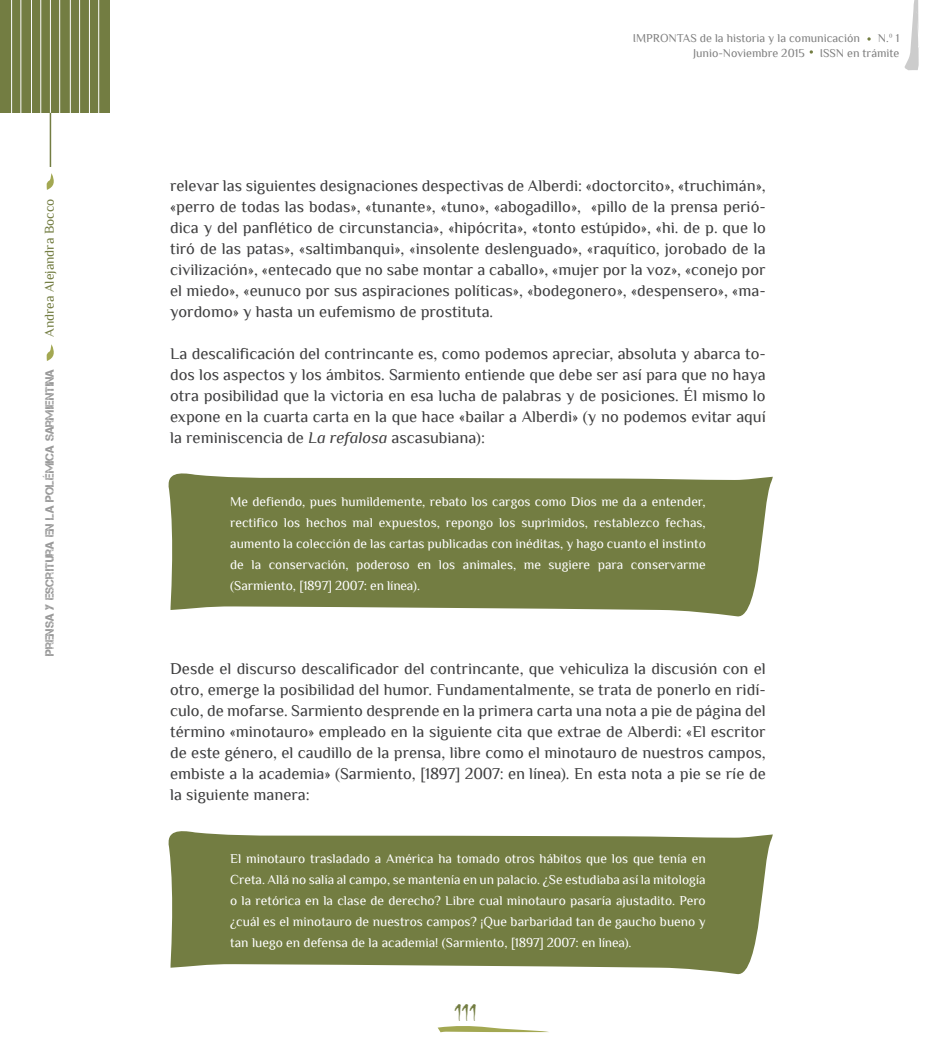
<style>
.page{position:relative;width:936px;height:1063px;background:#fff}
.page>*{position:absolute;margin:0;border:0;box-sizing:border-box;transform-origin:0 0}
.t1{font:24px "Chiller";color:#737d42}
.tx_principal{font:16.5px/21px "Philosopher";color:#3e3e3f;text-align:justify}
.cita_a_bando_blanca{font:13.5px/21px "Philosopher";color:#fff;text-align:justify}
.t2{font:13.5px "Philosopher";color:#737d42}
.t3{font:12px "Philosopher";color:#808080}
.t4{font:12px "Captureit";color:#999}
.s1{font-style:italic}
</style>
<div class="page">
<hr style="left:50px;top:48px;width:1px;height:119px;background:#737d42">
<div style="left:0;top:0;width:109px;height:113px;background:#737d42"></div>
<hr style="left:11px;top:0;width:1px;height:139px;background:#fff">
<hr style="left:89px;top:0;width:1px;height:139px;background:#fff">
<hr style="left:50px;top:0;width:1px;height:113px;background:#fff">
<hr style="left:31px;top:0;width:1px;height:139px;background:#fff">
<hr style="left:70px;top:0;width:1px;height:139px;background:#fff">
<hr style="left:21px;top:0;width:1px;height:139px;background:#fff">
<hr style="left:98px;top:0;width:1px;height:139px;background:#fff">
<hr style="left:59px;top:0;width:1px;height:139px;background:#fff">
<hr style="left:40px;top:0;width:1px;height:139px;background:#fff">
<hr style="left:79px;top:0;width:1px;height:139px;background:#fff">
<svg style="left:437px;top:1026px;width:112px;height:6px"></svg>
<svg style="left:904px;top:0;width:15px;height:70px"></svg>
<svg style="left:46px;top:344px;width:8px;height:17px"></svg>
<svg style="left:46px;top:173px;width:8px;height:17px"></svg>
<svg style="left:168px;top:473px;width:604px;height:144px;background:#828b57"></svg>
<svg style="left:168px;top:831px;width:604px;height:144px;background:#828b57"></svg>
<p class="t2" style="left:42px;top:337px;width:140px;rotate:-90deg">Andrea Alejandra Bocco</p>
<p class="t4" style="left:43px;top:656px;width:289px;rotate:-90deg">Prensa y escritura en la polémica sarmientina</p>
<p class="t3" style="left:632px;top:32px;width:229px">IMPRONTAS de la historia y la comunicación</p>
<p class="t3" style="left:877px;top:32px;width:23px">N.º 1</p>
<p class="t3" style="left:693px;top:46px;width:113px">Junio-Noviembre 2015</p>
<p class="t3" style="left:819px;top:46px;width:81px">ISSN en trámite</p>
<p class="tx_principal" style="left:170px;top:175px;width:597px">relevar las siguientes designaciones despectivas de Alberdi: «doctorcito», «truchimán», «perro de todas las bodas», «tunante», «tuno», «abogadillo», «pillo de la prensa perió&shy;dica y del panflético de circunstancia», «hipócrita», «tonto estúpido», «hi. de p. que lo tiró de las patas», «saltimbanqui», «insolente deslenguado», «raquítico, jorobado de la civilización», «entecado que no sabe montar a caballo», «mujer por la voz», «conejo por el miedo», «eunuco por sus aspiraciones políticas», «bodegonero», «despensero», «ma&shy;yordomo» y hasta un eufemismo de prostituta.</p>
<p class="tx_principal" style="left:170px;top:343px;width:597px">La descalificación del contrincante es, como podemos apreciar, absoluta y abarca to&shy;dos los aspectos y los ámbitos. Sarmiento entiende que debe ser así para que no haya otra posibilidad que la victoria en esa lucha de palabras y de posiciones. Él mismo lo expone en la cuarta carta en la que hace «bailar a Alberdi» (y no podemos evitar aquí la reminiscencia de <span class="s1">La refalosa</span> ascasubiana):</p>
<p class="cita_a_bando_blanca" style="left:230px;top:491px;width:477px">Me defiendo, pues humildemente, rebato los cargos como Dios me da a entender, rectifico los hechos mal expuestos, repongo los suprimidos, restablezco fechas, aumento la colección de las cartas publicadas con inéditas, y hago cuanto el instinto de la conservación, poderoso en los animales, me sugiere para conservarme (Sarmiento, [1897] 2007: en línea).</p>
<p class="tx_principal" style="left:170px;top:658px;width:597px">Desde el discurso descalificador del contrincante, que vehiculiza la discusión con el otro, emerge la posibilidad del humor. Fundamentalmente, se trata de ponerlo en ridí&shy;culo, de mofarse. Sarmiento desprende en la primera carta una nota a pie de página del término «minotauro» empleado en la siguiente cita que extrae de Alberdi: «El escritor de este género, el caudillo de la prensa, libre como el minotauro de nuestros campos, embiste a la academia» (Sarmiento, [1897] 2007: en línea). En esta nota a pie se ríe de la siguiente manera:</p>
<p class="cita_a_bando_blanca" style="left:230px;top:848px;width:477px">El minotauro trasladado a América ha tomado otros hábitos que los que tenía en Creta. Allá no salía al campo, se mantenía en un palacio. ¿Se estudiaba así la mitología o la retórica en la clase de derecho? Libre cual minotauro pasaría ajustadito. Pero ¿cuál es el minotauro de nuestros campos? ¡Que barbaridad tan de gaucho bueno y tan luego en defensa de la academia! (Sarmiento, [1897] 2007: en línea).</p>
<h1 class="t1" style="left:455px;top:1000px;width:24px">111</h1>
</div>
